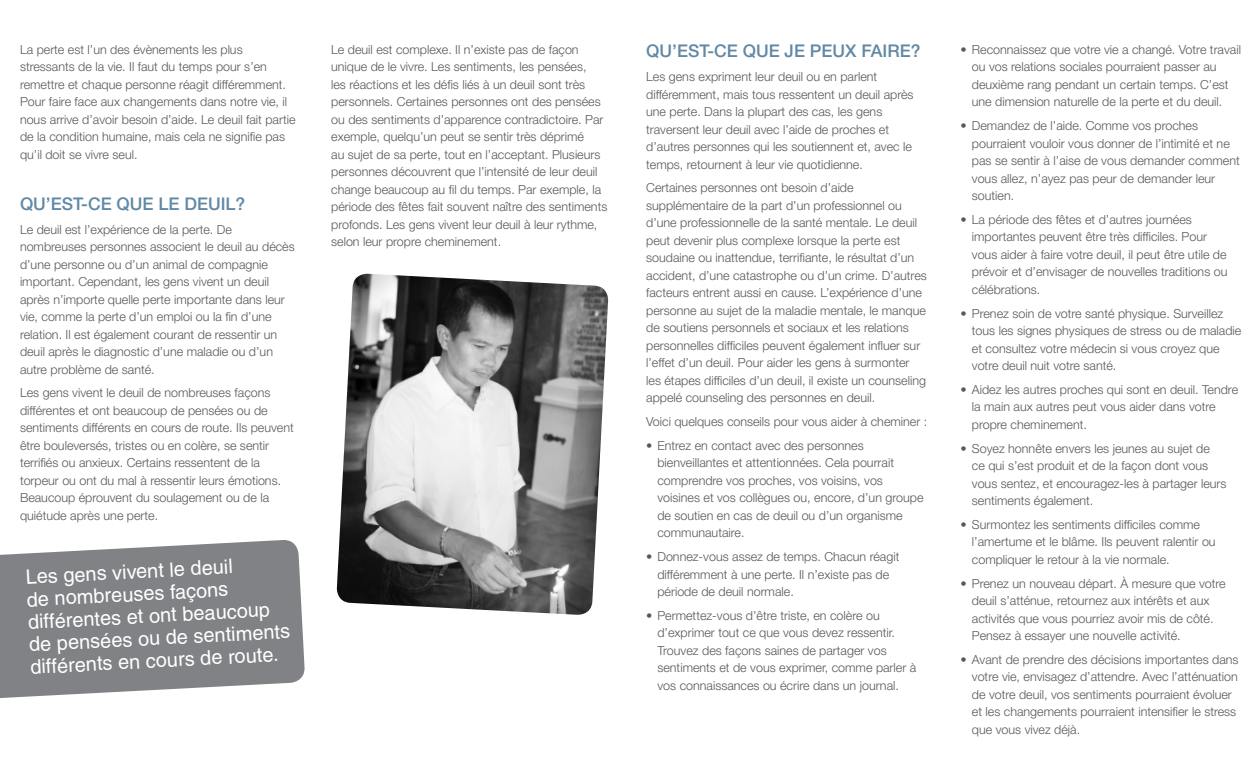
<style>
.page{position:relative;width:1260px;height:765px;background:#fff}
.page>*{position:absolute;margin:0;border:0;box-sizing:border-box;transform-origin:0 0}
.Pullquote{font:20px/22.5px "Helvetica";color:#fff}
.Heading{font:500 17.5px "Helvetica Neue LT Std";color:#6189a5}
.Body_text{font:300 12.5px/17.5px "Helvetica Neue LT Std";color:#57585a}
</style>
<div class="page">
<svg style="left:0;top:540px;width:305px;height:158px;background:#8d8f91"></svg>
<img style="left:336px;top:274px;width:273px;height:341px">
<p class="Body_text" style="left:20px;top:40px;width:277px">La perte est l’un des évènements les plus stressants de la vie. Il faut du temps pour s’en remettre et chaque personne réagit différemment.<br>Pour faire face aux changements dans notre vie, il nous arrive d’avoir besoin d’aide. Le deuil fait partie de la condition humaine, mais cela ne signifie pas qu’il doit se vivre seul.</p>
<p class="Heading" style="left:20px;top:193px;width:227px">QU’EST-CE QUE LE DEUIL?</p>
<p class="Body_text" style="left:20px;top:220px;width:276px">Le deuil est l’expérience de la perte. De nombreuses personnes associent le deuil au décès d’une personne ou d’un animal de compagnie important. Cependant, les gens vivent un deuil après n’importe quelle perte importante dans leur vie, comme la perte d’un emploi ou la fin d’une relation. Il est également courant de ressentir un deuil après le diagnostic d’une maladie ou d’un autre problème de santé.</p>
<p class="Body_text" style="left:20px;top:384px;width:275px">Les gens vivent le deuil de nombreuses façons différentes et ont beaucoup de pensées ou de sentiments différents en cours de route. Ils peuvent être bouleversés, tristes ou en colère, se sentir terrifiés ou anxieux. Certains ressentent de la torpeur ou ont du mal à ressentir leurs émotions.<br>Beaucoup éprouvent du soulagement ou de la quiétude après une perte.</p>
<p class="Pullquote" style="left:25px;top:566px;width:263px;rotate:-3deg">Les gens vivent le deuil<br>de nombreuses façons différentes et ont beaucoup de pensées ou de sentiments différents en cours de route.</p>
<p class="Body_text" style="left:331px;top:40px;width:278px">Le deuil est complexe. Il n’existe pas de façon unique de le vivre. Les sentiments, les pensées,<br>les réactions et les défis liés à un deuil sont très personnels. Certaines personnes ont des pensées ou des sentiments d’apparence contradictoire. Par exemple, quelqu’un peut se sentir très déprimé<br>au sujet de sa perte, tout en l’acceptant. Plusieurs personnes découvrent que l’intensité de leur deuil change beaucoup au fil du temps. Par exemple, la période des fêtes fait souvent naître des sentiments profonds. Les gens vivent leur deuil à leur rythme, selon leur propre cheminement.</p>
<p class="Heading" style="left:646px;top:41px;width:276px">QU’EST-CE QUE JE PEUX FAIRE?</p>
<p class="Body_text" style="left:646px;top:68px;width:269px">Les gens expriment leur deuil ou en parlent différemment, mais tous ressentent un deuil après une perte. Dans la plupart des cas, les gens traversent leur deuil avec l’aide de proches et d’autres personnes qui les soutiennent et, avec le temps, retournent à leur vie quotidienne.</p>
<p class="Body_text" style="left:646px;top:179px;width:282px">Certaines personnes ont besoin d’aide supplémentaire de la part d’un professionnel ou d’une professionnelle de la santé mentale. Le deuil peut devenir plus complexe lorsque la perte est soudaine ou inattendue, terrifiante, le résultat d’un accident, d’une catastrophe ou d’un crime. D’autres facteurs entrent aussi en cause. L’expérience d’une personne au sujet de la maladie mentale, le manque de soutiens personnels et sociaux et les relations personnelles difficiles peuvent également influer sur l’effet d’un deuil. Pour aider les gens à surmonter les étapes difficiles d’un deuil, il existe un counseling appelé counseling des personnes en deuil.</p>
<p class="Body_text" style="left:646px;top:413px;width:283px">Voici quelques conseils pour vous aider à cheminer :</p>
<p class="Body_text" style="left:657px;top:437px;width:268px;text-indent:-11px">• Entrez en contact avec des personnes bienveillantes et attentionnées. Cela pourrait comprendre vos proches, vos voisins, vos voisines et vos collègues ou, encore, d’un groupe de soutien en cas de deuil ou d’un organisme communautaire.</p>
<p class="Body_text" style="left:657px;top:548px;width:243px;text-indent:-11px">• Donnez-vous assez de temps. Chacun réagit différemment à une perte. Il n’existe pas de période de deuil normale.</p>
<p class="Body_text" style="left:657px;top:607px;width:260px;text-indent:-11px">• Permettez-vous d’être triste, en colère ou d’exprimer tout ce que vous devez ressentir.<br>Trouvez des façons saines de partager vos sentiments et de vous exprimer, comme parler à vos connaissances ou écrire dans un journal.</p>
<p class="Body_text" style="left:972px;top:40px;width:271px;text-indent:-11px">• Reconnaissez que votre vie a changé. Votre travail ou vos relations sociales pourraient passer au deuxième rang pendant un certain temps. C’est une dimension naturelle de la perte et du deuil.</p>
<p class="Body_text" style="left:972px;top:117px;width:269px;text-indent:-11px">• Demandez de l’aide. Comme vos proches pourraient vouloir vous donner de l’intimité et ne pas se sentir à l’aise de vous demander comment vous allez, n’ayez pas peur de demander leur soutien.</p>
<p class="Body_text" style="left:972px;top:210px;width:257px;text-indent:-11px">• La période des fêtes et d’autres journées importantes peuvent être très difficiles. Pour vous aider à faire votre deuil, il peut être utile de prévoir et d’envisager de nouvelles traditions ou célébrations.</p>
<p class="Body_text" style="left:972px;top:304px;width:271px;text-indent:-11px">• Prenez soin de votre santé physique. Surveillez tous les signes physiques de stress ou de maladie et consultez votre médecin si vous croyez que votre deuil nuit votre santé.</p>
<p class="Body_text" style="left:972px;top:380px;width:268px;text-indent:-11px">• Aidez les autres proches qui sont en deuil. Tendre la main aux autres peut vous aider dans votre propre cheminement.</p>
<p class="Body_text" style="left:972px;top:439px;width:256px;text-indent:-11px">• Soyez honnête envers les jeunes au sujet de<br>ce qui s’est produit et de la façon dont vous vous sentez, et encouragez-les à partager leurs sentiments également.</p>
<p class="Body_text" style="left:972px;top:515px;width:245px;text-indent:-11px">• Surmontez les sentiments difficiles comme l’amertume et le blâme. Ils peuvent ralentir ou compliquer le retour à la vie normale.</p>
<p class="Body_text" style="left:972px;top:574px;width:255px;text-indent:-11px">• Prenez un nouveau départ. À mesure que votre deuil s’atténue, retournez aux intérêts et aux activités que vous pourriez avoir mis de côté.<br>Pensez à essayer une nouvelle activité.</p>
<p class="Body_text" style="left:972px;top:650px;width:268px;text-indent:-11px">• Avant de prendre des décisions importantes dans votre vie, envisagez d’attendre. Avec l’atténuation de votre deuil, vos sentiments pourraient évoluer et les changements pourraient intensifier le stress que vous vivez déjà.</p>
</div>
